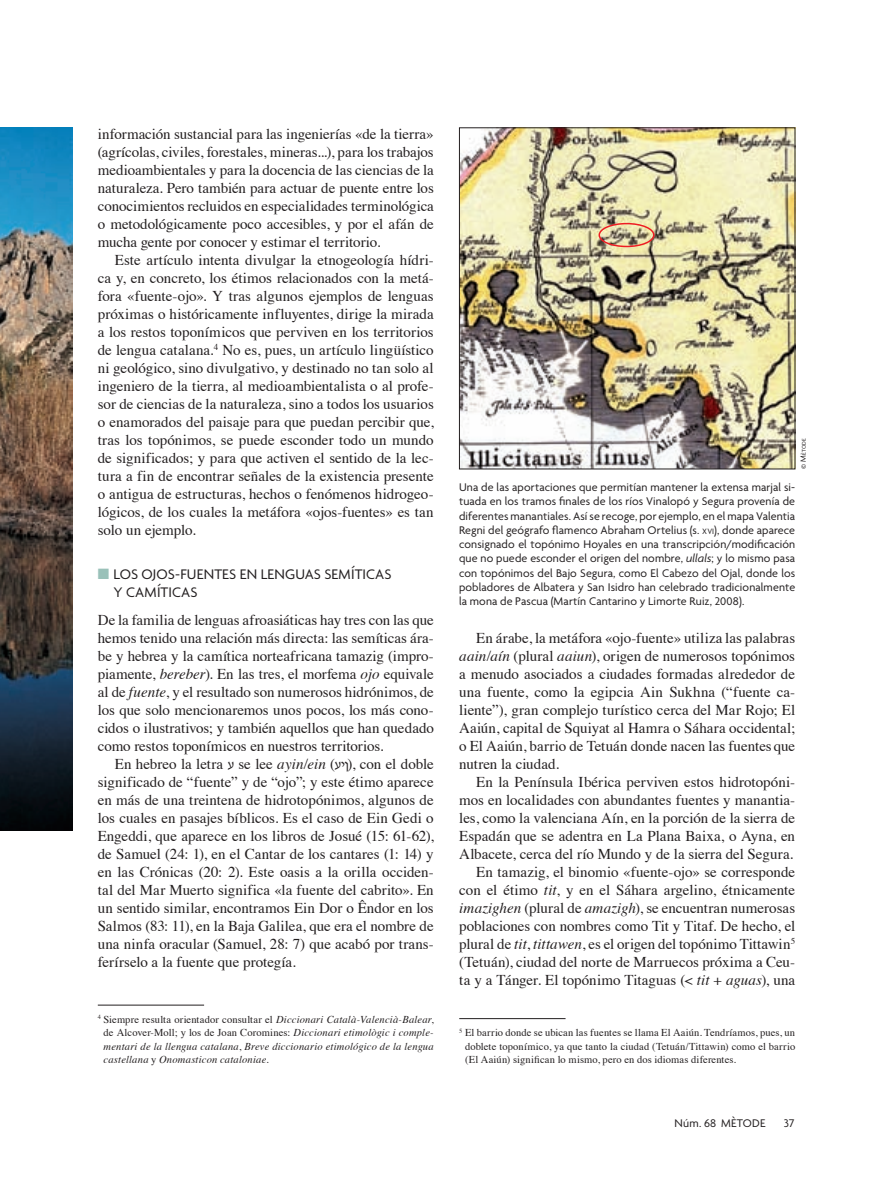
<style>
.page{position:relative;width:893px;height:1191px;background:#fff}
.page>*{position:absolute;margin:0;border:0;box-sizing:border-box;transform-origin:0 0}
.t1{font:15px/18px "Times";color:#231f20;text-align:justify}
.t2{font:15px/18px "Agenda";letter-spacing:.005em;color:#231f20}
.t3{font:12px/14.2px "Agenda";letter-spacing:.01em;color:#231f20;text-align:justify}
.t4{font:italic 10.5px/13.5px "Times";letter-spacing:.02em;color:#231f20;text-align:justify}
.t5{font:10.5px/13.5px "Times";letter-spacing:.01em;color:#231f20;text-align:justify}
.t6{font:5.7px "Agenda";letter-spacing:.035em;color:#231f20}
.s1{color:#9ac1b9}
.s2{font-style:italic}
.s3{font-family:"Raanana"}
.s4{font-style:normal}
.s5{font-size:8.25px}
.s6{font-size:8.4px}
</style>
<div class="page">
<hr style="left:98px;top:1004px;width:106px;height:1px;background:#231f20">
<hr style="left:459px;top:1018px;width:107px;height:1px;background:#231f20">
<img style="left:0;top:128px;width:72px;height:702px">
<img style="left:461px;top:130px;width:332px;height:337px">
<div style="left:459px;top:128px;width:336px;height:341px;border:1px solid #231f20"></div>
<div style="left:598px;top:223px;width:56px;height:24px;border:2px solid #ee1d23;border-radius:50%"></div>
<p class="t1" style="left:98px;top:126px;width:338px">información sustancial para las ingenierías «de la tierra» (agrícolas, civiles, forestales, mineras...), para los trabajos medioambientales y para la docencia de las ciencias de la naturaleza. Pero también para actuar de puente entre los conocimientos recluidos en especialidades terminológica o metodológicamente poco accesibles, y por el afán de mucha gente por conocer y estimar el territorio.</p>
<p class="t1" style="left:98px;top:252px;width:338px;text-indent:17px">Este artículo intenta divulgar la etnogeología hídri&shy;ca y, en concreto, los étimos relacionados con la metá&shy;fora «fuente-ojo». Y tras algunos ejemplos de lenguas próximas o históricamente influyentes, dirige la mirada a los restos toponímicos que perviven en los territorios de lengua catalana.<sup>4</sup> No es, pues, un artículo lingüístico ni geológico, sino divulgativo, y destinado no tan solo al ingeniero de la tierra, al medioambientalista o al profe&shy;sor de ciencias de la naturaleza, sino a todos los usuarios o enamorados del paisaje para que puedan percibir que, tras los topónimos, se puede esconder todo un mundo de significados; y para que activen el sentido de la lec&shy;tura a fin de encontrar señales de la existencia presente o antigua de estructuras, hechos o fenómenos hidrogeo&shy;lógicos, de los cuales la metáfora «ojos-fuentes» es tan solo un ejemplo.</p>
<p class="t2" style="left:113px;top:566px;width:280px;text-indent:-16px"><span class="s1">■</span> LOS OJOS-FUENTES EN LENGUAS SEMÍTICAS<br>Y CAMÍTICAS</p>
<p class="t1" style="left:98px;top:612px;width:338px">De la familia de lenguas afroasiáticas hay tres con las que hemos tenido una relación más directa: las semíticas ára&shy;be y hebrea y la camítica norteafricana tamazig (impro&shy;piamente, <span class="s2">bereber</span>). En las tres, el morfema <span class="s2">ojo</span> equivale al de <span class="s2">fuente</span>, y el resultado son numerosos hidrónimos, de los que solo mencionaremos unos pocos, los más cono&shy;cidos o ilustrativos; y también aquellos que han quedado como restos toponímicos en nuestros territorios.</p>
<p class="t1" style="left:98px;top:756px;width:337px;text-indent:17px">En hebreo la letra <span class="s3">ע</span> se lee <span class="s2">ayin/ein</span> ( <span class="s3">ןיע</span> (, con el doble significado de “fuente” y de “ojo”; y este étimo aparece en más de una treintena de hidrotopónimos, algunos de los cuales en pasajes bíblicos. Es el caso de Ein Gedi o Engeddi, que aparece en los libros de Josué (15: 61-62), de Samuel (24: 1), en el Cantar de los cantares (1: 14) y en las Crónicas (20: 2). Este oasis a la orilla occiden&shy;tal del Mar Muerto significa «la fuente del cabrito». En un sentido similar, encontramos Ein Dor o Êndor en los Salmos (83: 11), en la Baja Galilea, que era el nombre de una ninfa oracular (Samuel, 28: 7) que acabó por trans&shy;ferírselo a la fuente que protegía.</p>
<p class="t4" style="left:104px;top:1013px;width:332px;text-indent:-6px"><sup>4</sup> <span class="s4">Siempre resulta orientador consultar el</span> Diccionari Català-Valencià-Balear<span class="s4">, de Alcover-Moll; y los de Joan Coromines:</span> Diccionari etimològic i comple&shy;mentari de la llengua catalana<span class="s4">,</span> Breve diccionario etimológico de la lengua castellana <span class="s4">y</span> Onomasticon cataloniae<span class="s4">.</span></p>
<p class="t6" style="left:802px;top:469px;width:32px;rotate:-90deg"><span class="s5">© M</span>ÈTODE</p>
<p class="t3" style="left:459px;top:481px;width:338px">Una de las aportaciones que permitían mantener la extensa marjal si&shy;tuada en los tramos finales de los ríos Vinalopó y Segura provenía de diferentes manantiales. Así se recoge, por ejemplo, en el mapa Valentia Regni del geógrafo flamenco Abraham Ortelius (s. <span class="s6">XVI</span>), donde aparece consignado el topónimo Hoyales en una transcripción/modificación que no puede esconder el origen del nombre, <span class="s2">ullals</span>; y lo mismo pasa con topónimos del Bajo Segura, como El Cabezo del Ojal, donde los pobladores de Albatera y San Isidro han celebrado tradicionalmente la mona de Pascua (Martín Cantarino y Limorte Ruiz, 2008).</p>
<p class="t1" style="left:459px;top:630px;width:337px;text-indent:17px">En árabe, la metáfora «ojo-fuente» utiliza las palabras <span class="s2">aain/aín</span> (plural <span class="s2">aaiun</span>), origen de numerosos topónimos a menudo asociados a ciudades formadas alrededor de una fuente, como la egipcia Ain Sukhna (“fuente ca&shy;liente”), gran complejo turístico cerca del Mar Rojo; El Aaiún, capital de Squiyat al Hamra o Sáhara occidental; o El Aaiún, barrio de Tetuán donde nacen las fuentesque nutren la ciudad.</p>
<p class="t1" style="left:459px;top:774px;width:337px;text-align:right">En la Península Ibérica perviven estos hidrotopóni&shy;mos en localidades con abundantes fuentes y manantia&shy;les, como la valenciana Aín, en la porción de la sierra de Espadán que se adentra en La Plana Baixa, o Ayna, en Albacete, cerca del río Mundo y de la sierra del Segura.<br>En tamazig, el binomio «fuente-ojo» se corresponde con el étimo <span class="s2">tit</span>, y en el Sáhara argelino, étnicamente <span class="s2">imazighen</span> (plural de <span class="s2">amazigh</span>), se encuentran numerosas poblaciones con nombres como Tit y Titaf. De hecho, el plural de <span class="s2">tit</span>, <span class="s2">tittawen</span>, es el origen del topónimo Tittawin<sup>5 </sup>(Tetuán), ciudad del norte de Marruecos próxima a Ceu&shy;ta y a Tánger. El topónimo Titaguas (&lt; <span class="s2">tit</span> + <span class="s2">aguas</span>), una</p>
<p class="t5" style="left:465px;top:1027px;width:332px;text-indent:-6px"><sup>5</sup> El barrio donde se ubican las fuentes se llama El Aaiún. Tendríamos, pues, un doblete toponímico, ya que tanto la ciudad (Tetuán/Tittawin) como el barrio (El Aaiún) significan lo mismo, pero en dos idiomas diferentes.</p>
<p class="t3" style="left:674px;top:1116px;width:92px">Núm. 68 MÈTODE</p>
<p class="t3" style="left:784px;top:1116px;width:12px">37</p>
</div>
